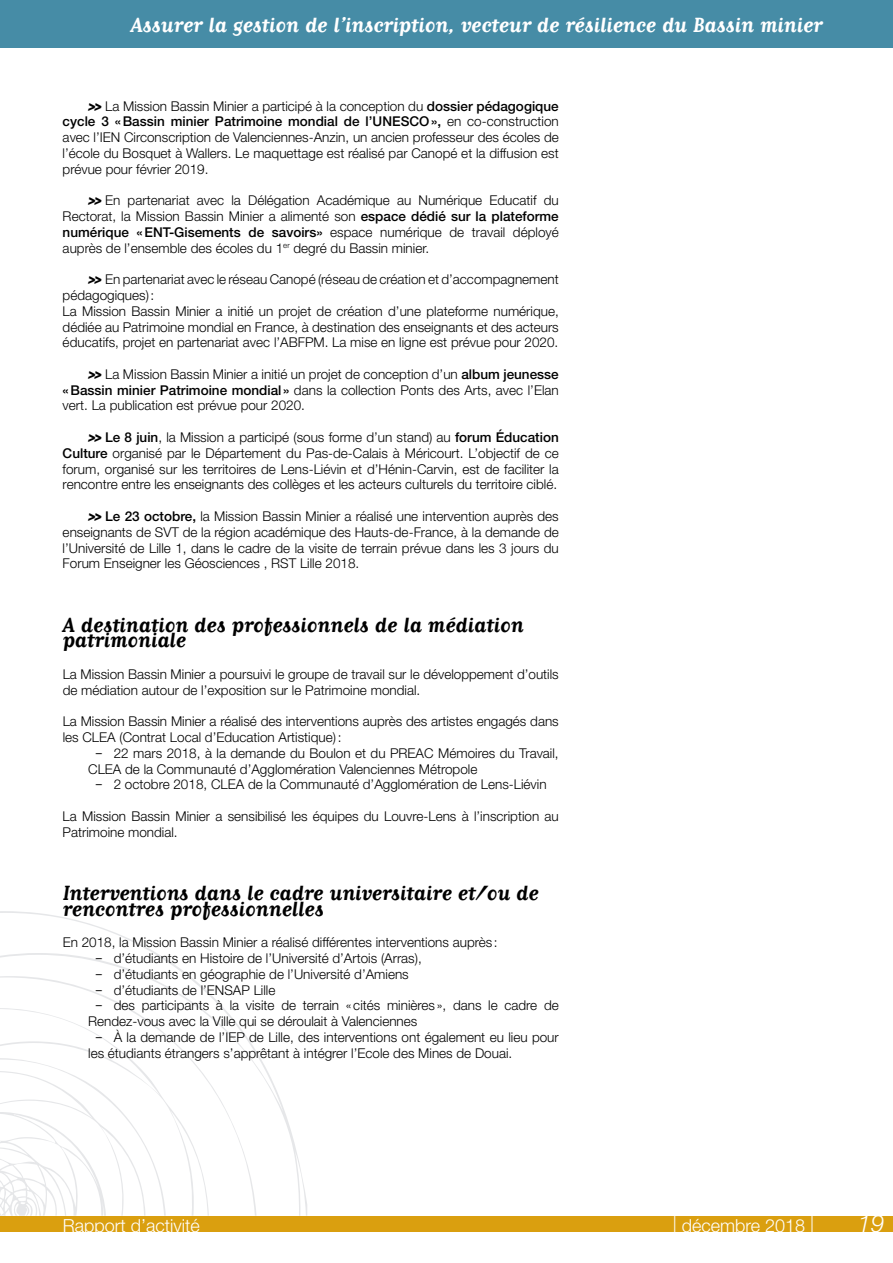
<style>
.page{position:relative;width:893px;height:1263px;background:#fff}
.page>*{position:absolute;margin:0;border:0;box-sizing:border-box;transform-origin:0 0}
.t1{font:700 24px "Matrix Script";color:#000}
.t2{font:700 24px "Matrix Script";color:#fff}
.t3{font:italic 300 24px "Helvetica Neue LT Std";color:#fff}
.t4{font:300 18px "Helvetica Neue LT Std";color:#fff}
.t5{font:300 13.5px/15.8px "Helvetica Neue LT Std";color:#000}
.s1{font-family:"Quantico";font-weight:700;font-style:italic;font-size:15.75px}
.s2{font-weight:500}
.s3{font-size:15.75px}
.s4{font-size:27px}
</style>
<div class="page">
<div style="left:0;top:0;width:893px;height:47px;background:#468ca6"></div>
<svg style="left:0;top:911px;width:307px;height:305px"></svg>
<svg style="left:0;top:1008px;width:209px;height:208px"></svg>
<div style="left:0;top:1216px;width:893px;height:15px;background:#da9f0f"></div>
<h1 class="t2" style="left:131px;top:13px;width:693px">Assurer la gestion de l’inscription, vecteur de résilience du Bassin minier</h1>
<p class="t5" style="left:63px;top:98px;width:498px;text-align:justify;text-indent:23px"><span class="s1">»</span>La Mission Bassin Minier a participé à la conception du <span class="s2">dossier pédagogique cycle 3 « Bassin minier Patrimoine mondial de l’UNESCO »,</span> en co-construction avec l’IEN Circonscription de Valenciennes-Anzin, un ancien professeur des écoles de l’école du Bosquet à Wallers. Le maquettage est réalisé par Canopé et la diffusion est prévue pour février 2019.</p>
<p class="t5" style="left:63px;top:192px;width:498px;text-align:justify;text-indent:23px"><span class="s1">»</span>En partenariat avec la Délégation Académique au Numérique Educatif du Rectorat, la Mission Bassin Minier a alimenté son <span class="s2">espace dédié sur la plateforme numérique « ENT-Gisements de savoirs»</span> espace numérique de travail déployé auprès de l’ensemble des écoles du 1<sup>er</sup> degré du Bassin minier.</p>
<p class="t5" style="left:63px;top:271px;width:498px;text-indent:23px"><span class="s1">»</span>En partenariat avec le réseau Canopé (réseau de création et d’accompagnement pédagogiques) :<br>La Mission Bassin Minier a initié un projet de création d’une plateforme numérique, dédiée au Patrimoine mondial en France, à destination des enseignants et des acteurs éducatifs, projet en partenariat avec l’ABFPM. La mise en ligne est prévue pour 2020.</p>
<p class="t5" style="left:63px;top:366px;width:498px;text-align:justify;text-indent:23px"><span class="s1">»</span>La Mission Bassin Minier a initié un projet de conception d’un <span class="s2">album jeunesse « Bassin minier Patrimoine mondial »</span> dans la collection Ponts des Arts, avec l’Elan vert. La publication est prévue pour 2020.</p>
<p class="t5" style="left:63px;top:429px;width:498px;text-align:justify;text-indent:23px"><span class="s1">»</span><span class="s2">Le 8 juin</span>, la Mission a participé (sous forme d’un stand) au <span class="s2">forum Éducation Culture</span> organisé par le Département du Pas-de-Calais à Méricourt. L’objectif de ce forum, organisé sur les territoires de Lens-Liévin et d’Hénin-Carvin, est de faciliter la rencontre entre les enseignants des collèges et les acteurs culturels du territoire ciblé.</p>
<p class="t5" style="left:63px;top:508px;width:498px;text-align:justify;text-indent:23px"><span class="s1">»</span><span class="s2">Le 23 octobre,</span> la Mission Bassin Minier a réalisé une intervention auprès des enseignants de SVT de la région académique des Hauts-de-France, à la demande de l’Université de Lille 1, dans le cadre de la visite de terrain prévue dans les 3 jours du Forum Enseigner les Géosciences , RST Lille 2018.</p>
<h1 class="t1" style="left:63px;top:612px;width:462px">A destination des professionnels de la médiation</h1>
<h1 class="t1" style="left:63px;top:628px;width:125px">patrimoniale</h1>
<p class="t5" style="left:63px;top:666px;width:498px">La Mission Bassin Minier a poursuivi le groupe de travail sur le développement d’outils de médiation autour de l’exposition sur le Patrimoine mondial.</p>
<p class="t5" style="left:63px;top:713px;width:498px">La Mission Bassin Minier a réalisé des interventions auprès des artistes engagés dans les CLEA (Contrat Local d’Education Artistique) :</p>
<p class="t5" style="left:88px;top:745px;width:472px;text-indent:6px"><span class="s3">-</span> 22 mars 2018, à la demande du Boulon et du PREAC Mémoires du Travail,<br>CLEA de la Communauté d’Agglomération Valenciennes Métropole</p>
<p class="t5" style="left:95px;top:776px;width:454px"><span class="s3">-</span> 2 octobre 2018, CLEA de la Communauté d’Agglomération de Lens-Liévin</p>
<p class="t5" style="left:63px;top:808px;width:498px">La Mission Bassin Minier a sensibilisé les équipes du Louvre-Lens à l’inscription au<br>Patrimoine mondial.</p>
<h1 class="t1" style="left:63px;top:881px;width:478px">Interventions dans le cadre universitaire et/ou de</h1>
<h1 class="t1" style="left:63px;top:897px;width:263px">rencontres professionnelles</h1>
<p class="t5" style="left:63px;top:934px;width:437px">En 2018, la Mission Bassin Minier a réalisé différentes interventions auprès :</p>
<p class="t5" style="left:95px;top:950px;width:329px"><span class="s3">-</span> d’étudiants en Histoire de l’Université d’Artois (Arras),</p>
<p class="t5" style="left:95px;top:966px;width:316px"><span class="s3">-</span> d’étudiants en géographie de l’Université d’Amiens</p>
<p class="t5" style="left:95px;top:982px;width:182px"><span class="s3">-</span> d’étudiants de l’ENSAP Lille</p>
<p class="t5" style="left:88px;top:997px;width:472px;text-indent:6px"><span class="s3">-</span> des participants à la visite de terrain « cités minières », dans le cadre de<br>Rendez-vous avec la Ville qui se déroulait à Valenciennes</p>
<p class="t5" style="left:88px;top:1029px;width:472px;text-indent:6px"><span class="s3">-</span> À la demande de l’IEP de Lille, des interventions ont également eu lieu pour les étudiants étrangers s’apprêtant à intégrer l’Ecole des Mines de Douai.</p>
<h2 class="t4" style="left:63px;top:1215px;width:139px">Rapport d’activité</h2>
<h2 class="t4" style="left:673px;top:1215px;width:143px"><span class="s4">|</span> décembre 2018 <span class="s4">|</span></h2>
<h1 class="t3" style="left:858px;top:1209px;width:28px">19</h1>
</div>
